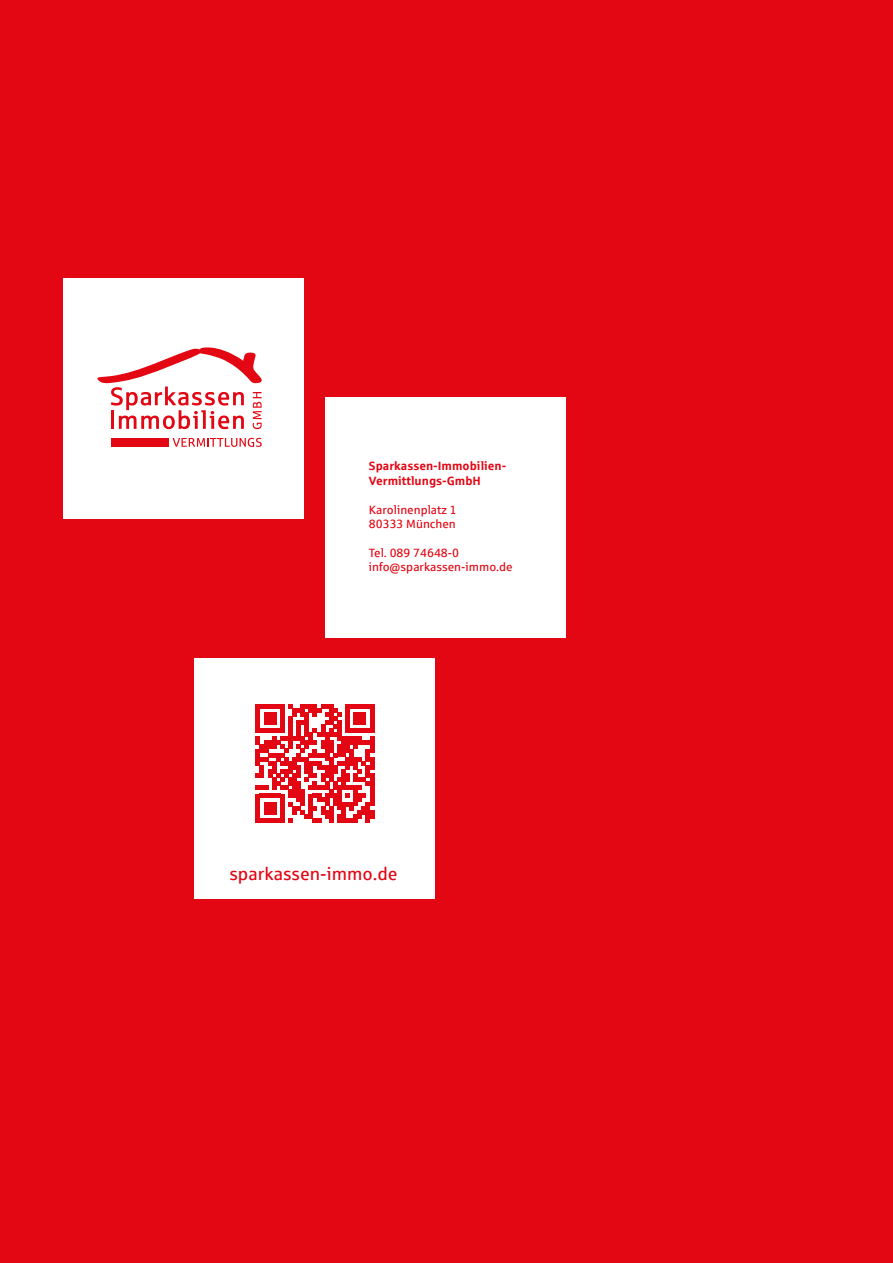
<style>
.page{position:relative;width:893px;height:1263px;background:#e30613}
.page>*{position:absolute;margin:0;border:0;box-sizing:border-box;transform-origin:0 0}
.t1{font:18px "Sparkasse Rg";color:#e30613}
.t2{font:12px/14.4px "Sparkasse Rg";color:#e30613}
.t3{font:700 12px/14.4px "Sparkasse Rg";color:#e30613}
</style>
<div class="page">
<div style="left:194px;top:658px;width:241px;height:241px;background:#fff"></div>
<div style="left:325px;top:397px;width:241px;height:241px;background:#fff"></div>
<div style="left:63px;top:278px;width:241px;height:241px;background:#fff"></div>
<svg style="left:173px;top:438px;width:89px;height:9px"></svg>
<div style="left:111px;top:438px;width:58px;height:9px;background:#e30613"></div>
<svg style="left:97px;top:347px;width:165px;height:82px"></svg>
<svg style="left:256px;top:704px;width:118px;height:118px"></svg>
<p class="t3" style="left:369px;top:458px;width:139px">Sparkassen-Immobilien-<br>Vermittlungs-GmbH</p>
<p class="t2" style="left:369px;top:502px;width:89px">Karolinenplatz 1<br>80333 München</p>
<p class="t2" style="left:369px;top:545px;width:145px">Tel. 089 74648-0 info@sparkassen-immo.de</p>
<h1 class="t1" style="left:229px;top:863px;width:170px">sparkassen-immo.de</h1>
</div>
